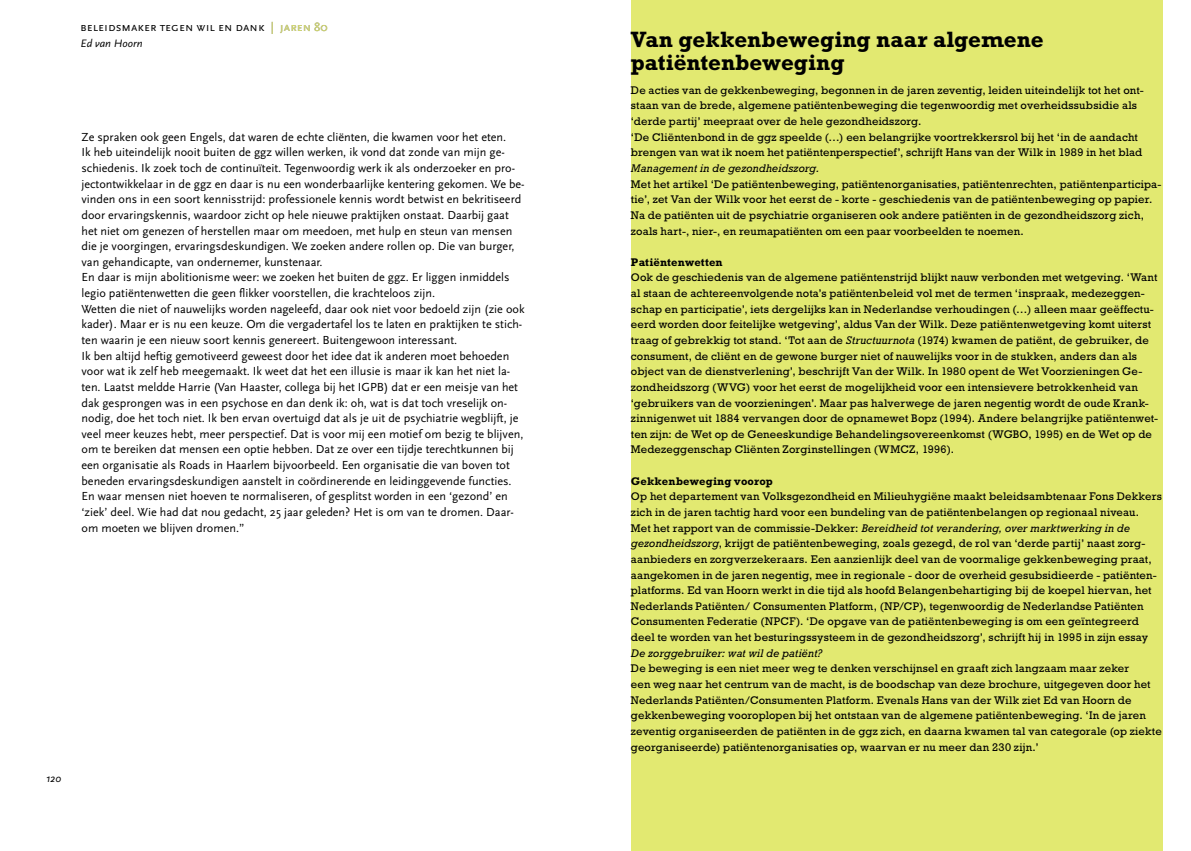
<style>
.page{position:relative;width:1191px;height:851px;background:#fff}
.page>*{position:absolute;margin:0;border:0;box-sizing:border-box;transform-origin:0 0}
.t1{font:700 22.5px/23.1px "Rockwell Std";color:#000}
.t2{font:12.5px "Scala Sans Caps";color:#000}
.t3{font:12.25px/15.6px "Scala Sans";color:#000}
.t4{font:11.25px/15.6px "Rockwell Std";letter-spacing:.015em;color:#000}
.t5{font:italic 11.25px "Rockwell Std";letter-spacing:.005em;color:#000}
.t6{font:700 11.25px "Rockwell Std";letter-spacing:.015em;color:#000}
.t7{font:italic 11.25px "Scala Sans";color:#000}
.s1{color:#636363}
.s2{font-style:italic}
</style>
<div class="page">
<div style="left:631px;top:0;width:531px;height:850px;background:#e2e971"></div>
<p class="t2" style="left:81px;top:20px;width:248px">beleidsmaker tegen wil en dank <span class="s1">| jaren 80</span></p>
<p class="t7" style="left:81px;top:37px;width:63px">Ed van Hoorn</p>
<p class="t3" style="left:81px;top:129px;width:444px">Ze spraken ook geen Engels, dat waren de echte cliënten, die kwamen voor het eten.<br>Ik heb uiteindelijk nooit buiten de ggz willen werken, ik vond dat zonde van mijn ge&shy;schiedenis. Ik zoek toch de continuïteit. Tegenwoordig werk ik als onderzoeker en pro&shy;jectontwikkelaar in de ggz en daar is nu een wonderbaarlijke kentering gekomen. We be&shy;vinden ons in een soort kennisstrijd: professionele kennis wordt betwist en bekritiseerd door ervaringskennis, waardoor zicht op hele nieuwe praktijken onstaat. Daarbij gaat het niet om genezen of herstellen maar om meedoen, met hulp en steun van mensen die je voorgingen, ervaringsdeskundigen. We zoeken andere rollen op. Die van burger, van gehandicapte, van ondernemer, kunstenaar.<br>En daar is mijn abolitionisme weer: we zoeken het buiten de ggz. Er liggen inmiddels legio patiëntenwetten die geen flikker voorstellen, die krachteloos zijn.<br>Wetten die niet of nauwelijks worden nageleefd, daar ook niet voor bedoeld zijn (zie ook kader). Maar er is nu een keuze. Om die vergadertafel los te laten en praktijken te stich&shy;ten waarin je een nieuw soort kennis genereert. Buitengewoon interessant.<br>Ik ben altijd heftig gemotiveerd geweest door het idee dat ik anderen moet behoeden voor wat ik zelf heb meegemaakt. Ik weet dat het een illusie is maar ik kan het niet la&shy;ten. Laatst meldde Harrie (Van Haaster, collega bij het IGPB) dat er een meisje van het dak gesprongen was in een psychose en dan denk ik: oh, wat is dat toch vreselijk on&shy;nodig, doe het toch niet. Ik ben ervan overtuigd dat als je uit de psychiatrie wegblijft, je veel meer keuzes hebt, meer perspectief. Dat is voor mij een motief om bezig te blijven, om te bereiken dat mensen een optie hebben. Dat ze over een tijdje terechtkunnen bij een organisatie als Roads in Haarlem bijvoorbeeld. Een organisatie die van boven tot beneden ervaringsdeskundigen aanstelt in coördinerende en leidinggevende functies.<br>En waar mensen niet hoeven te normaliseren, of gesplitst worden in een ‘gezond’ en ‘ziek’ deel. Wie had dat nou gedacht, 25 jaar geleden? Het is om van te dromen. Daar&shy;om moeten we blijven dromen.”</p>
<p class="t7" style="left:46px;top:771px;width:16px">12 0</p>
<h1 class="t1" style="left:631px;top:27px;width:414px">Van gekkenbeweging naar algemene patiëntenbeweging</h1>
<p class="t4" style="left:631px;top:82px;width:514px">De acties van de gekkenbeweging, begonnen in de jaren zeventig, leiden uiteindelijk tot het ont&shy;staan van de brede, algemene patiëntenbeweging die tegenwoordig met overheidssubsidie als ‘derde partij’ meepraat over de hele gezondheidszorg.<br>‘De Cliëntenbond in de ggz speelde (…) een belangrijke voortrekkersrol bij het ‘in de aandacht brengen van wat ik noem het patiëntenperspectief’, schrijft Hans van der Wilk in 1989 in het blad</p>
<p class="t5" style="left:631px;top:162px;width:190px">Management in de gezondheidszorg.</p>
<p class="t4" style="left:631px;top:176px;width:532px">Met het artikel ‘De patiëntenbeweging, patiëntenorganisaties, patiëntenrechten, patiëntenparticipa&shy;tie’, zet Van der Wilk voor het eerst de - korte - geschiedenis van de patiëntenbeweging op papier.<br>Na de patiënten uit de psychiatrie organiseren ook andere patiënten in de gezondheidszorg zich, zoals hart-, nier-, en reumapatiënten om een paar voorbeelden te noemen.</p>
<p class="t6" style="left:631px;top:255px;width:93px">Patiëntenwetten</p>
<p class="t4" style="left:631px;top:270px;width:529px">Ook de geschiedenis van de algemene patiëntenstrijd blijkt nauw verbonden met wetgeving. ‘Want al staan de achtereenvolgende nota’s patiëntenbeleid vol met de termen ‘inspraak, medezeggen&shy;schap en participatie’, iets dergelijks kan in Nederlandse verhoudingen (…) alleen maar geëffectu&shy;eerd worden door feitelijke wetgeving’, aldus Van der Wilk. Deze patiëntenwetgeving komt uiterst traag of gebrekkig tot stand. ‘Tot aan de <span class="s2">Structuurnota</span> (1974) kwamen de patiënt, de gebruiker, de consument, de cliënt en de gewone burger niet of nauwelijks voor in de stukken, anders dan als object van de dienstverlening’, beschrijft Van der Wilk. In 1980 opent de Wet Voorzieningen Ge&shy;zondheidszorg (WVG) voor het eerst de mogelijkheid voor een intensievere betrokkenheid van ‘gebruikers van de voorzieningen’. Maar pas halverwege de jaren negentig wordt de oude Krank&shy;zinnigenwet uit 1884 vervangen door de opnamewet Bopz (1994). Andere belangrijke patiëntenwet&shy;ten zijn: de Wet op de Geneeskundige Behandelingsovereenkomst (WGBO, 1995) en de Wet op de Medezeggenschap Cliënten Zorginstellingen (WMCZ, 1996).</p>
<p class="t6" style="left:631px;top:474px;width:144px">Gekkenbeweging voorop</p>
<p class="t4" style="left:631px;top:488px;width:532px">Op het departement van Volksgezondheid en Milieuhygiëne maakt beleidsambtenaar Fons Dekkers zich in de jaren tachtig hard voor een bundeling van de patiëntenbelangen op regionaal niveau.<br>Met het rapport van de commissie-Dekker: <span class="s2">Bereidheid tot verandering, over marktwerking in de gezondheidszorg</span>, krijgt de patiëntenbeweging, zoals gezegd, de rol van ‘derde partij’ naast zorg&shy;aanbieders en zorgverzekeraars. Een aanzienlijk deel van de voormalige gekkenbeweging praat, aangekomen in de jaren negentig, mee in regionale - door de overheid gesubsidieerde - patiënten&shy;platforms. Ed van Hoorn werkt in die tijd als hoofd Belangenbehartiging bij de koepel hiervan, het Nederlands Patiënten/ Consumenten Platform, (NP/CP), tegenwoordig de Nederlandse Patiënten Consumenten Federatie (NPCF). ‘De opgave van de patiëntenbeweging is om een geïntegreerd deel te worden van het besturingssysteem in de gezondheidszorg’, schrijft hij in 1995 in zijn essay</p>
<p class="t5" style="left:631px;top:646px;width:193px">De zorggebruiker: wat wil de patiënt?</p>
<p class="t4" style="left:631px;top:660px;width:532px">De beweging is een niet meer weg te denken verschijnsel en graaft zich langzaam maar zeker<br>een weg naar het centrum van de macht, is de boodschap van deze brochure, uitgegeven door het Nederlands Patiënten/Consumenten Platform. Evenals Hans van der Wilk ziet Ed van Hoorn de gekkenbeweging vooroplopen bij het ontstaan van de algemene patiëntenbeweging. ‘In de jaren zeventig organiseerden de patiënten in de ggz zich, en daarna kwamen tal van categorale (op ziekte georganiseerde) patiëntenorganisaties op, waarvan er nu meer dan 230 zijn.’</p>
</div>
